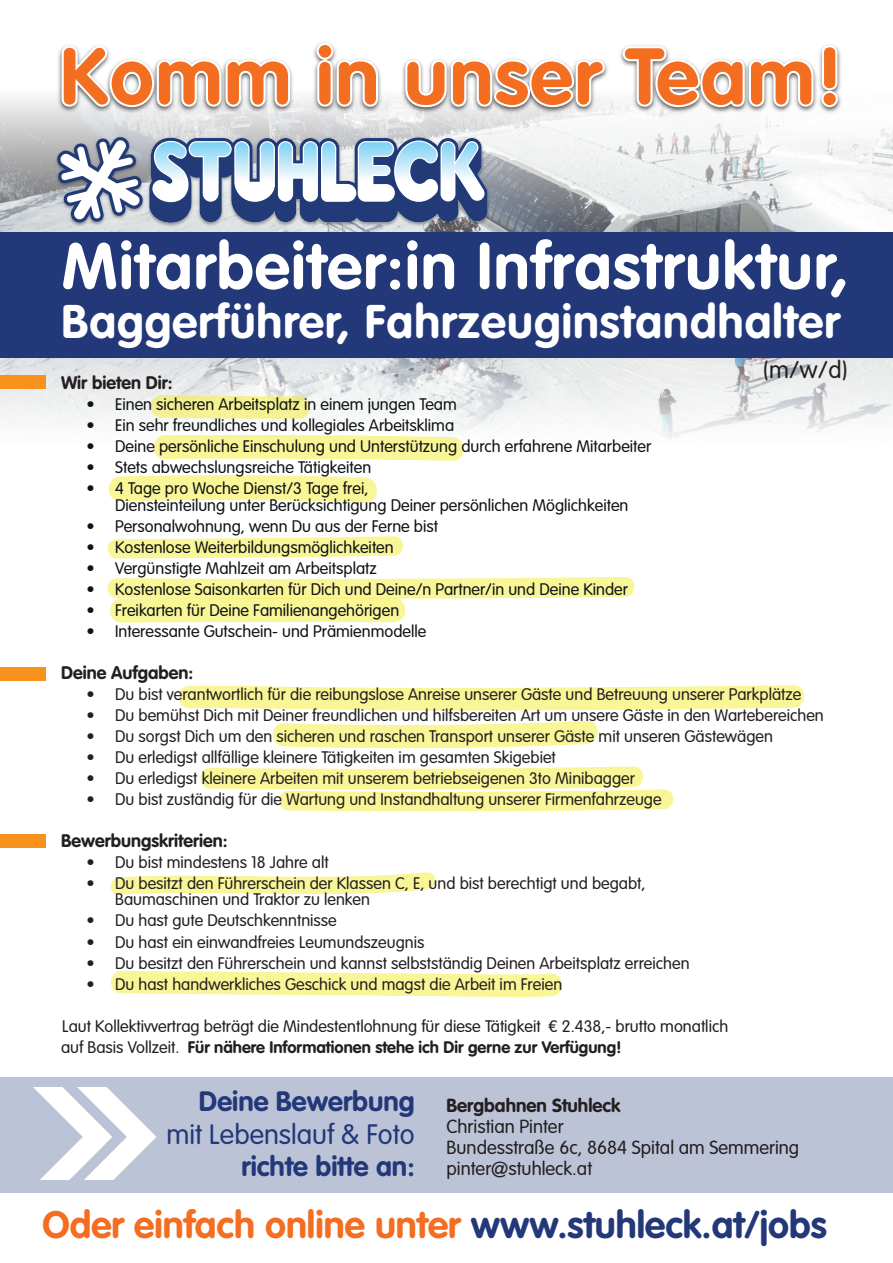
<style>
.page{position:relative;width:893px;height:1263px;background:#fff}
.page>*{position:absolute;margin:0;border:0;box-sizing:border-box;transform-origin:0 0}
.t1{font:700 64.5px "VAG Rounded LTCYR";letter-spacing:.02em;color:#fff}
.t2{font:700 46.5px "VAG Rounded LTCYR";letter-spacing:.02em;color:#fff}
.t3{font:700 37.65px "VAG Rounded LTCYR";color:#f36e21}
.t4{font:700 27.6px "VAG Rounded LTCYR";color:#223879}
.t5{font:300 27.6px "VAG Rounded LTCYR";color:#223879}
.t6{font:300 23.85px "VAG Rounded LTCYR";color:#231f20}
.t7{font:300 18.75px/21.1px "VAG Rounded LTCYR";color:#231f20}
.t8{font:700 18.75px "VAG Rounded LTCYR";color:#231f20}
.t9{font:700 18px "VAG Rounded LTCYR";color:#231f20}
.t10{font:300 16.5px/16.5px "VAG Rounded LTCYR";color:#231f20}
.t11{font:300 16.5px/16.5px "VAG Rounded LTCYR";color:#101315}
.s1{font-weight:700}
.s2{color:#223879}
</style>
<div class="page">
<svg style="left:0;top:358px;width:893px;height:201px"></svg>
<svg style="left:0;top:97px;width:893px;height:135px"></svg>
<img style="left:53px;top:140px;width:439px;height:89px">
<svg style="left:57px;top:140px;width:86px;height:83px"></svg>
<svg style="left:149px;top:140px;width:339px;height:88px"></svg>
<div style="left:0;top:1077px;width:893px;height:115px;background:#bdc3d7"></div>
<svg style="left:33px;top:1087px;width:124px;height:93px"></svg>
<img style="left:52px;top:52px;width:802px;height:88px">
<svg style="left:59px;top:45px;width:233px;height:64px"></svg>
<svg style="left:314px;top:42px;width:66px;height:67px"></svg>
<svg style="left:403px;top:57px;width:204px;height:52px"></svg>
<svg style="left:621px;top:45px;width:219px;height:64px"></svg>
<div style="left:0;top:232px;width:893px;height:93px;background:#223879"></div>
<div style="left:0;top:285px;width:893px;height:73px;background:#223879"></div>
<div style="left:0;top:376px;width:45px;height:13px;background:#f7931d"></div>
<div style="left:0;top:667px;width:45px;height:13px;background:#f7931d"></div>
<div style="left:0;top:834px;width:45px;height:13px;background:#f7931d"></div>
<svg style="left:151px;top:395px;width:159px;height:24px"></svg>
<svg style="left:108px;top:536px;width:295px;height:22px"></svg>
<svg style="left:109px;top:475px;width:268px;height:27px"></svg>
<svg style="left:154px;top:435px;width:309px;height:26px"></svg>
<svg style="left:179px;top:685px;width:625px;height:26px"></svg>
<svg style="left:111px;top:872px;width:324px;height:23px"></svg>
<svg style="left:108px;top:577px;width:526px;height:46px"></svg>
<svg style="left:273px;top:721px;width:325px;height:27px"></svg>
<svg style="left:201px;top:766px;width:472px;height:45px"></svg>
<svg style="left:111px;top:971px;width:451px;height:26px"></svg>
<h1 class="t1" style="left:62px;top:225px;width:789px">Mitarbeiter:in Infrastruktur,</h1>
<h2 class="t2" style="left:62px;top:293px;width:780px">Baggerführer, Fahrzeuginstandhalter</h2>
<h3 class="t6" style="left:763px;top:356px;width:87px">(m/w/d)</h3>
<p class="t9" style="left:61px;top:372px;width:113px">Wir bieten Dir:</p>
<p class="t11" style="left:87px;top:397px;width:372px">• Einen sicheren Arbeitsplatz in einem jungen Team</p>
<p class="t11" style="left:87px;top:418px;width:369px">• Ein sehr freundliches und kollegiales Arbeitsklima</p>
<p class="t11" style="left:87px;top:439px;width:566px">• Deine persönliche Einschulung und Unterstützung durch erfahrene Mitarbeiter</p>
<p class="t11" style="left:87px;top:460px;width:286px">• Stets abwechslungsreiche Tätigkeiten</p>
<p class="t11" style="left:115px;top:481px;width:515px;text-indent:-28px">• 4 Tage pro Woche Dienst/3 Tage frei,<br>Diensteinteilung unter Berücksichtigung Deiner persönlichen Möglichkeiten</p>
<p class="t11" style="left:87px;top:518px;width:353px">• Personalwohnung, wenn Du aus der Ferne bist</p>
<p class="t11" style="left:87px;top:539px;width:309px">• Kostenlose Weiterbildungsmöglichkeiten</p>
<p class="t11" style="left:87px;top:560px;width:292px">• Vergünstigte Mahlzeit am Arbeitsplatz</p>
<p class="t11" style="left:87px;top:581px;width:543px">• Kostenlose Saisonkarten für Dich und Deine/n Partner/in und Deine Kinder</p>
<p class="t11" style="left:87px;top:602px;width:314px">• Freikarten für Deine Familienangehörigen</p>
<p class="t11" style="left:87px;top:623px;width:341px">• Interessante Gutschein- und Prämienmodelle</p>
<p class="t9" style="left:61px;top:661px;width:134px">Deine Aufgaben:</p>
<p class="t10" style="left:87px;top:686px;width:716px">• Du bist verantwortlich für die reibungslose Anreise unserer Gäste und Betreuung unserer Parkplätze</p>
<p class="t10" style="left:87px;top:707px;width:739px">• Du bemühst Dich mit Deiner freundlichen und hilfsbereiten Art um unsere Gäste in den Wartebereichen</p>
<p class="t10" style="left:87px;top:728px;width:688px">• Du sorgst Dich um den sicheren und raschen Transport unserer Gäste mit unseren Gästewägen</p>
<p class="t10" style="left:87px;top:749px;width:471px">• Du erledigst allfällige kleinere Tätigkeiten im gesamten Skigebiet</p>
<p class="t10" style="left:87px;top:770px;width:550px">• Du erledigst kleinere Arbeiten mit unserem betriebseigenen 3to Minibagger</p>
<p class="t10" style="left:87px;top:791px;width:576px">• Du bist zuständig für die Wartung und Instandhaltung unserer Firmenfahrzeuge</p>
<p class="t9" style="left:61px;top:829px;width:168px">Bewerbungskriterien:</p>
<p class="t10" style="left:87px;top:854px;width:244px">• Du bist mindestens 18 Jahre alt</p>
<p class="t10" style="left:115px;top:875px;width:532px;text-indent:-28px">• Du besitzt den Führerschein der Klassen C, E, und bist berechtigt und begabt,<br>Baumaschinen und Traktor zu lenken</p>
<p class="t10" style="left:87px;top:913px;width:252px">• Du hast gute Deutschkenntnisse</p>
<p class="t10" style="left:87px;top:934px;width:339px">• Du hast ein einwandfreies Leumundszeugnis</p>
<p class="t10" style="left:87px;top:955px;width:604px">• Du besitzt den Führerschein und kannst selbstständig Deinen Arbeitsplatz erreichen</p>
<p class="t10" style="left:87px;top:976px;width:477px">• Du hast handwerkliches Geschick und magst die Arbeit im Freien</p>
<p class="t10" style="left:61px;top:1016px;width:669px;line-height:21px">Laut Kollektivvertrag beträgt die Mindestentlohnung für diese Tätigkeit € 2.438,- brutto monatlich auf Basis Vollzeit. <span class="s1">Für nähere Informationen stehe ich Dir gerne zur Verfügung!</span></p>
<h3 class="t4" style="left:199px;top:1084px;width:217px">Deine Bewerbung</h3>
<h3 class="t5" style="left:166px;top:1118px;width:250px">mit Lebenslauf &amp; Foto</h3>
<h3 class="t4" style="left:241px;top:1149px;width:175px">richte bitte an:</h3>
<p class="t8" style="left:446px;top:1093px;width:176px">Bergbahnen Stuhleck</p>
<p class="t7" style="left:446px;top:1116px;width:354px">Christian Pinter<br>Bundesstraße 6c, 8684 Spital am Semmering pinter@stuhleck.at</p>
<h3 class="t3" style="left:42px;top:1201px;width:786px">Oder einfach online unter <span class="s2">www.stuhleck.at/jobs</span></h3>
</div>
